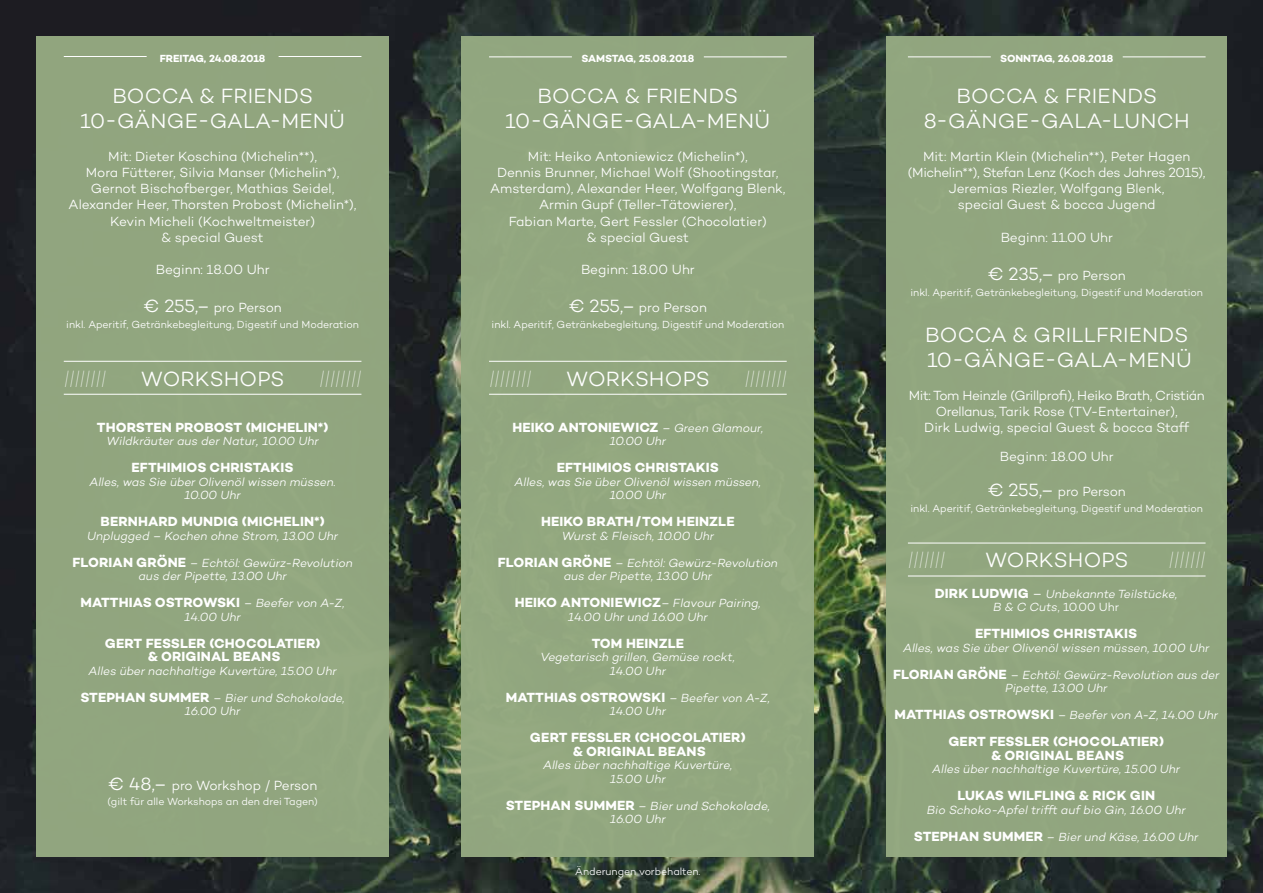
<style>
.page{position:relative;width:1263px;height:893px;background:#fff}
.page>*{position:absolute;margin:0;border:0;box-sizing:border-box;transform-origin:0 0}
.t1{font:300 21px/25.2px "Campton";letter-spacing:.01em;color:#fff;text-align:center}
.t2{font:italic 100 21px "Campton";color:#fff}
.t3{font:300 13.5px/16.2px "Campton";letter-spacing:-.01em;color:#fff;text-align:center}
.t4{font:700 13.5px/13.5px "Campton";letter-spacing:.01em;color:#fff;text-align:center}
.t5{font:italic 300 12px/13.5px "Campton";color:#fff;text-align:center}
.t6{font:300 10.5px "Campton";color:#fff}
.t7{font:700 10.5px "Campton";letter-spacing:-.005em;color:#fff}
.t8{font:700 10.5px "Campton";letter-spacing:-.025em;color:#fff}
.s1{font-size:18px}
.s2{font-size:13.5px}
.s3{font-weight:700;font-style:normal;font-size:13.5px}
.s4{font-weight:300;font-style:italic;font-size:12px}
.s5{font-style:normal}
.s6{font-style:normal;font-size:13.5px}
</style>
<div class="page">
<img style="left:0;top:0;width:1263px;height:893px">
<div style="left:36px;top:36px;width:353px;height:821px;background:#95aa82"></div>
<hr style="left:64px;top:56px;width:83px;height:1px;background:#fff">
<hr style="left:279px;top:56px;width:82px;height:1px;background:#fff">
<hr style="left:64px;top:361px;width:297px;height:1px;background:#fff">
<hr style="left:64px;top:394px;width:297px;height:1px;background:#fff">
<div style="left:887px;top:36px;width:340px;height:821px;background:#95aa82"></div>
<hr style="left:908px;top:543px;width:297px;height:1px;background:#fff">
<hr style="left:908px;top:576px;width:297px;height:1px;background:#fff">
<div style="left:461px;top:36px;width:353px;height:821px;background:#95aa82"></div>
<hr style="left:489px;top:361px;width:298px;height:1px;background:#fff">
<hr style="left:489px;top:394px;width:298px;height:1px;background:#fff">
<hr style="left:489px;top:57px;width:83px;height:1px;background:#fff">
<hr style="left:704px;top:57px;width:83px;height:1px;background:#fff">
<hr style="left:1123px;top:57px;width:82px;height:1px;background:#fff">
<hr style="left:908px;top:57px;width:83px;height:1px;background:#fff">
<p class="t7" style="left:160px;top:52px;width:107px">FREITAG, 24.08.2018</p>
<h1 class="t1" style="left:80px;top:83px;width:266px">BOCCA &amp; FRIENDS<br>10-GÄNGE-GALA-MENÜ</h1>
<p class="t3" style="left:69px;top:148px;width:289px">Mit: Dieter Koschina (Michelin**),<br>Mora Fütterer, Silvia Manser (Michelin*), Gernot Bischofberger, Mathias Seidel, Alexander Heer, Thorsten Probost (Michelin*), Kevin Micheli (Kochweltmeister)<br>&amp; special Guest</p>
<p class="t3" style="left:156px;top:261px;width:115px">Beginn: 18.00 Uhr</p>
<p class="t3" style="left:144px;top:299px;width:140px"><span class="s1">€ 255,–</span> pro Person</p>
<p class="t6" style="left:66px;top:318px;width:294px">inkl. Aperitif, Getränkebegleitung, Digestif und Moderation</p>
<h1 class="t2" style="left:64px;top:366px;width:44px">||||||||</h1>
<h1 class="t1" style="left:141px;top:366px;width:145px">WORKSHOPS</h1>
<h1 class="t2" style="left:319px;top:366px;width:44px">||||||||</h1>
<p class="t4" style="left:97px;top:420px;width:233px">THORSTEN PROBOST (MICHELIN*)</p>
<p class="t5" style="left:106px;top:434px;width:214px">Wildkräuter aus der Natur<span class="s2">,</span> 10.00 Uhr</p>
<p class="t4" style="left:132px;top:461px;width:163px">EFTHIMIOS CHRISTAKIS</p>
<p class="t5" style="left:89px;top:475px;width:248px">Alles, was Sie über Olivenöl wissen müssen.<br>10.00 Uhr</p>
<p class="t4" style="left:101px;top:515px;width:226px">BERNHARD MUNDIG (MICHELIN*)</p>
<p class="t5" style="left:87px;top:529px;width:252px">Unplugged – Kochen ohne Strom, 13.00 Uhr</p>
<p class="t5" style="left:73px;top:556px;width:282px"><span class="s3">FLORIAN GRÖNE</span> – Echtöl: Gewürz-Revolution aus der Pipette, 13.00 Uhr</p>
<p class="t4" style="left:80px;top:596px;width:266px">MATTHIAS OSTROWSKI <span class="s4">– Beefer von A-Z,</span></p>
<p class="t5" style="left:185px;top:610px;width:58px">14.00 Uhr</p>
<p class="t4" style="left:105px;top:636px;width:217px">GERT FESSLER (CHOCOLATIER) &amp; ORIGINAL BEANS</p>
<p class="t5" style="left:89px;top:664px;width:249px">Alles über nachhaltige Kuvertüre, 15.00 Uhr</p>
<p class="t5" style="left:80px;top:691px;width:266px"><span class="s3">STEPHAN SUMMER</span> <span class="s5">–</span> Bier und Schokolade,<br>16.00 Uhr</p>
<p class="t3" style="left:108px;top:777px;width:211px"><span class="s1">€ 48,–</span> pro Workshop / Person</p>
<p class="t6" style="left:107px;top:795px;width:212px">(gilt für alle Workshops an den drei Tagen)</p>
<p class="t8" style="left:581px;top:52px;width:115px">SAMSTAG, 25.08.2018</p>
<h1 class="t1" style="left:505px;top:83px;width:266px">BOCCA &amp; FRIENDS<br>10-GÄNGE-GALA-MENÜ</h1>
<p class="t3" style="left:490px;top:148px;width:297px">Mit: Heiko Antoniewicz (Michelin*),<br>Dennis Brunner, Michael Wolf (Shootingstar, Amsterdam), Alexander Heer, Wolfgang Blenk, Armin Gupf (Teller-Tätowierer),<br>Fabian Marte, Gert Fessler (Chocolatier)<br>&amp; special Guest</p>
<p class="t3" style="left:581px;top:261px;width:115px">Beginn: 18.00 Uhr</p>
<p class="t3" style="left:569px;top:299px;width:140px"><span class="s1">€ 255,–</span> pro Person</p>
<p class="t6" style="left:492px;top:318px;width:294px">inkl. Aperitif, Getränkebegleitung, Digestif und Moderation</p>
<h1 class="t2" style="left:489px;top:366px;width:44px">||||||||</h1>
<h1 class="t1" style="left:566px;top:366px;width:145px">WORKSHOPS</h1>
<h1 class="t2" style="left:744px;top:366px;width:44px">||||||||</h1>
<p class="t4" style="left:512px;top:420px;width:252px">HEIKO ANTONIEWICZ <span class="s4">– Green Glamour,</span></p>
<p class="t5" style="left:610px;top:434px;width:58px">10.00 Uhr</p>
<p class="t4" style="left:557px;top:461px;width:163px">EFTHIMIOS CHRISTAKIS</p>
<p class="t5" style="left:515px;top:475px;width:248px">Alles, was Sie über Olivenöl wissen müssen,<br>10.00 Uhr</p>
<p class="t4" style="left:541px;top:515px;width:195px">HEIKO BRATH/TOM HEINZLE</p>
<p class="t5" style="left:562px;top:529px;width:154px">Wurst &amp; Fleisch, 10.00 Uhr</p>
<p class="t5" style="left:498px;top:556px;width:282px"><span class="s3">FLORIAN GRÖNE</span> – Echtöl: Gewürz-Revolution aus der Pipette, 13.00 Uhr</p>
<p class="t4" style="left:515px;top:596px;width:248px">HEIKO ANTONIEWICZ<span class="s4">– Flavour Pairing,</span></p>
<p class="t5" style="left:568px;top:610px;width:141px">14.00 Uhr und 16.00 Uhr</p>
<p class="t4" style="left:592px;top:636px;width:94px">TOM HEINZLE</p>
<p class="t5" style="left:541px;top:650px;width:196px">Vegetarisch grillen, Gemüse rockt,<br>14.00 Uhr</p>
<p class="t4" style="left:506px;top:690px;width:266px">MATTHIAS OSTROWSKI <span class="s4">– Beefer von A-Z,</span></p>
<p class="t5" style="left:610px;top:704px;width:58px">14.00 Uhr</p>
<p class="t4" style="left:530px;top:731px;width:217px">GERT FESSLER (CHOCOLATIER) &amp; ORIGINAL BEANS</p>
<p class="t5" style="left:543px;top:758px;width:191px">Alles über nachhaltige Kuvertüre,<br>15.00 Uhr</p>
<p class="t5" style="left:506px;top:799px;width:266px"><span class="s3">STEPHAN SUMMER</span> – Bier und Schokolade,<br>16.00 Uhr</p>
<p class="t6" style="left:575px;top:864px;width:127px">Änderungen vorbehalten.</p>
<p class="t7" style="left:1000px;top:52px;width:115px">SONNTAG, 26.08.2018</p>
<h1 class="t1" style="left:924px;top:83px;width:267px">BOCCA &amp; FRIENDS<br>8-GÄNGE-GALA-LUNCH</h1>
<p class="t3" style="left:908px;top:148px;width:299px">Mit: Martin Klein (Michelin**), Peter Hagen (Michelin**), Stefan Lenz (Koch des Jahres 2015), Jeremias Riezler, Wolfgang Blenk,<br>special Guest &amp; bocca Jugend</p>
<p class="t3" style="left:1001px;top:229px;width:114px">Beginn: 11.00 Uhr</p>
<p class="t3" style="left:988px;top:267px;width:140px"><span class="s1">€ 235,–</span> pro Person</p>
<p class="t6" style="left:910px;top:286px;width:294px">inkl. Aperitif, Getränkebegleitung, Digestif und Moderation</p>
<h1 class="t1" style="left:925px;top:322px;width:268px;text-align:left">BOCCA &amp; GRILLFRIENDS<br>10-GÄNGE-GALA-MENÜ</h1>
<p class="t3" style="left:909px;top:387px;width:297px">Mit: Tom Heinzle (Grillprofi), Heiko Brath, Cristián<br>Orellanus, Tarik Rose (TV-Entertainer),<br>Dirk Ludwig, special Guest &amp; bocca Staff</p>
<p class="t3" style="left:1000px;top:449px;width:115px">Beginn: 18.00 Uhr</p>
<p class="t3" style="left:988px;top:483px;width:140px"><span class="s1">€ 255,–</span> pro Person</p>
<p class="t6" style="left:910px;top:502px;width:294px">inkl. Aperitif, Getränkebegleitung, Digestif und Moderation</p>
<h1 class="t2" style="left:908px;top:547px;width:39px">|||||||</h1>
<h1 class="t1" style="left:985px;top:547px;width:145px">WORKSHOPS</h1>
<h1 class="t2" style="left:1168px;top:547px;width:39px">|||||||</h1>
<p class="t5" style="left:935px;top:587px;width:244px"><span class="s3">DIRK LUDWIG</span> <span class="s6">–</span> Unbekannte Teilstücke,<br>B &amp; C Cuts<span class="s5">, 10.00 Uhr</span></p>
<p class="t4" style="left:975px;top:627px;width:163px">EFTHIMIOS CHRISTAKIS</p>
<p class="t5" style="left:903px;top:641px;width:308px">Alles, was Sie über Olivenöl wissen müssen, 10.00 Uhr</p>
<p class="t5" style="left:893px;top:668px;width:328px"><span class="s3">FLORIAN GRÖNE</span> – Echtöl: Gewürz-Revolution aus der<br>Pipette, 13.00 Uhr</p>
<p class="t5" style="left:894px;top:708px;width:325px"><span class="s3">MATTHIAS OSTROWSKI</span> – Beefer von A-Z, 14.00 Uhr</p>
<p class="t4" style="left:948px;top:735px;width:217px">GERT FESSLER (CHOCOLATIER) &amp; ORIGINAL BEANS</p>
<p class="t5" style="left:932px;top:762px;width:249px">Alles über nachhaltige Kuvertüre, 15.00 Uhr</p>
<p class="t4" style="left:957px;top:789px;width:199px">LUKAS WILFLING &amp; RICK GIN</p>
<p class="t5" style="left:927px;top:803px;width:260px">Bio Schoko-Apfel trifft auf bio Gin, 16.00 Uhr</p>
<p class="t5" style="left:914px;top:830px;width:286px"><span class="s3">STEPHAN SUMMER</span> – Bier und Käse, 16.00 Uhr</p>
</div>
